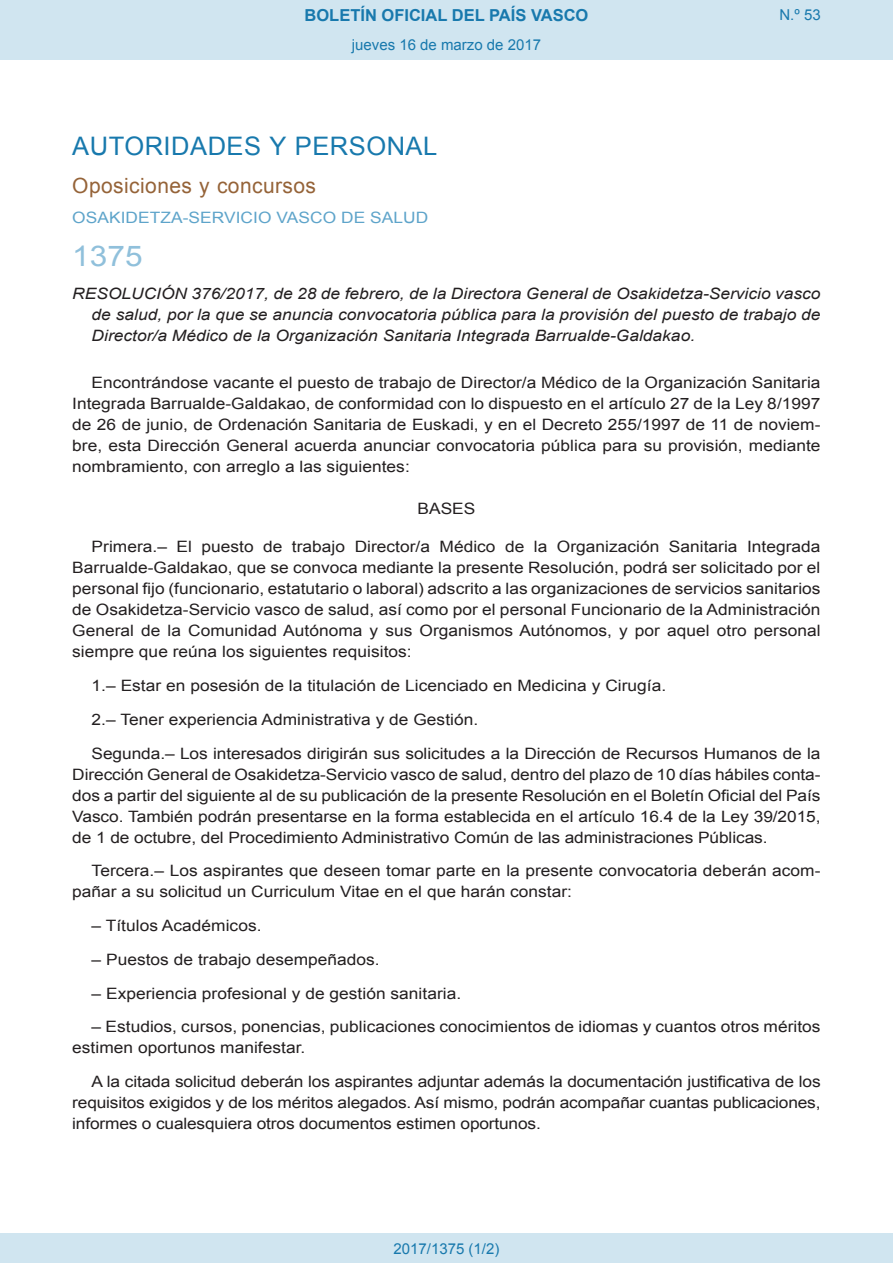
<style>
.page{position:relative;width:893px;height:1263px;background:#fff}
.page>*{position:absolute;margin:0;border:0;box-sizing:border-box;transform-origin:0 0}
.BOPVOrden{font:28.5px "Arial";color:#90c0db;scale:1.11 1}
.BOPVSeccion{font:25.5px "Arial";letter-spacing:.02em;color:#1879ad}
.BOPVSubseccion{font:21px "Arial";letter-spacing:.02em;color:#956338}
.t1{font:700 16.5px "Arial";color:#1879ad}
.BOPVDetalle{font:15.6px/21px "Arial";color:#231f20;text-align:justify;scale:1.11 1}
.BOPVTitulo{font:italic 15.6px/21px "Arial";color:#231f20;text-align:justify;scale:1.11 1}
.BOPVOrganismo{font:15.6px "Arial";letter-spacing:.005em;color:#5ea4ca;scale:1.11 1}
.BOPVClave{font:15.6px "Arial";color:#231f20;scale:1.11 1}
.Paginacion_Centro{font:15px "Arial";color:#1879ad}
</style>
<div class="page">
<div style="left:0;top:0;width:893px;height:60px;background:#d0e5f0"></div>
<div style="left:0;top:1233px;width:893px;height:30px;background:#d0e5f0"></div>
<p class="t1" style="left:305px;top:4px;width:285px">BOLETÍN OFICIAL DEL PAÍS VASCO</p>
<p class="Paginacion_Centro" style="left:352px;top:35px;width:191px">jueves 16 de marzo de 2017</p>
<p class="Paginacion_Centro" style="left:779px;top:5px;width:43px">N.º 53</p>
<p class="BOPVSeccion" style="left:72px;top:129px;width:367px">AUTORIDADES Y PERSONAL</p>
<p class="BOPVSubseccion" style="left:72px;top:171px;width:245px">Oposiciones y concursos</p>
<p class="BOPVOrganismo" style="left:72px;top:207px;width:322px">OSAKIDETZA-SERVICIO VASCO DE SALUD</p>
<p class="BOPVOrden" style="left:72px;top:237px;width:65px">1375</p>
<p class="BOPVTitulo" style="left:92px;top:284px;width:658px;text-indent:-19px">RESOLUCIÓN 376/2017, de 28 de febrero, de la Directora General de Osakidetza-Servicio vasco de salud, por la que se anuncia convocatoria pública para la provisión del puesto de trabajo de Director/a Médico de la Organización Sanitaria Integrada Barrualde-Galdakao.</p>
<p class="BOPVDetalle" style="left:72px;top:372px;width:676px;text-indent:19px">Encontrándose vacante el puesto de trabajo de Director/a Médico de la Organización Sanitaria Integrada Barrualde-Galdakao, de conformidad con lo dispuesto en el artículo 27 de la Ley 8/1997 de 26 de junio, de Ordenación Sanitaria de Euskadi, y en el Decreto 255/1997 de 11 de noviem&shy;bre, esta Dirección General acuerda anunciar convocatoria pública para su provisión, mediante nombramiento, con arreglo a las siguientes:</p>
<p class="BOPVClave" style="left:417px;top:498px;width:54px">BASES</p>
<p class="BOPVDetalle" style="left:72px;top:536px;width:676px;text-indent:19px">Primera.– El puesto de trabajo Director/a Médico de la Organización Sanitaria Integrada Barrualde-Galdakao, que se convoca mediante la presente Resolución, podrá ser solicitado por el personal fijo (funcionario, estatutario o laboral) adscrito a las organizaciones de servicios sanitarios de Osakidetza-Servicio vasco de salud, así como por el personal Funcionario de la Administración General de la Comunidad Autónoma y sus Organismos Autónomos, y por aquel otro personal siempre que reúna los siguientes requisitos:</p>
<p class="BOPVDetalle" style="left:92px;top:675px;width:519px">1.– Estar en posesión de la titulación de Licenciado en Medicina y Cirugía.</p>
<p class="BOPVDetalle" style="left:92px;top:709px;width:350px">2.– Tener experiencia Administrativa y de Gestión.</p>
<p class="BOPVDetalle" style="left:72px;top:743px;width:676px;text-indent:19px">Segunda.– Los interesados dirigirán sus solicitudes a la Dirección de Recursos Humanos de la Dirección General de Osakidetza-Servicio vasco de salud, dentro del plazo de 10 días hábiles conta&shy;dos a partir del siguiente al de su publicación de la presente Resolución en el Boletín Oficial del País Vasco. También podrán presentarse en la forma establecida en el artículo 16.4 de la Ley 39/2015, de 1 de octubre, del Procedimiento Administrativo Común de las administraciones Públicas.</p>
<p class="BOPVDetalle" style="left:72px;top:860px;width:676px;text-indent:19px">Tercera.– Los aspirantes que deseen tomar parte en la presente convocatoria deberán acom&shy;pañar a su solicitud un Curriculum Vitae en el que harán constar:</p>
<p class="BOPVDetalle" style="left:92px;top:915px;width:155px">– Títulos Académicos.</p>
<p class="BOPVDetalle" style="left:92px;top:949px;width:261px">– Puestos de trabajo desempeñados.</p>
<p class="BOPVDetalle" style="left:92px;top:983px;width:334px">– Experiencia profesional y de gestión sanitaria.</p>
<p class="BOPVDetalle" style="left:72px;top:1016px;width:676px;text-indent:19px">– Estudios, cursos, ponencias, publicaciones conocimientos de idiomas y cuantos otros méritos estimen oportunos manifestar.</p>
<p class="BOPVDetalle" style="left:72px;top:1071px;width:676px;text-indent:19px">A la citada solicitud deberán los aspirantes adjuntar además la documentación justificativa de los requisitos exigidos y de los méritos alegados. Así mismo, podrán acompañar cuantas publicaciones, informes o cualesquiera otros documentos estimen oportunos.</p>
<p class="Paginacion_Centro" style="left:393px;top:1238px;width:107px">2017/1375 (1/2)</p>
</div>
